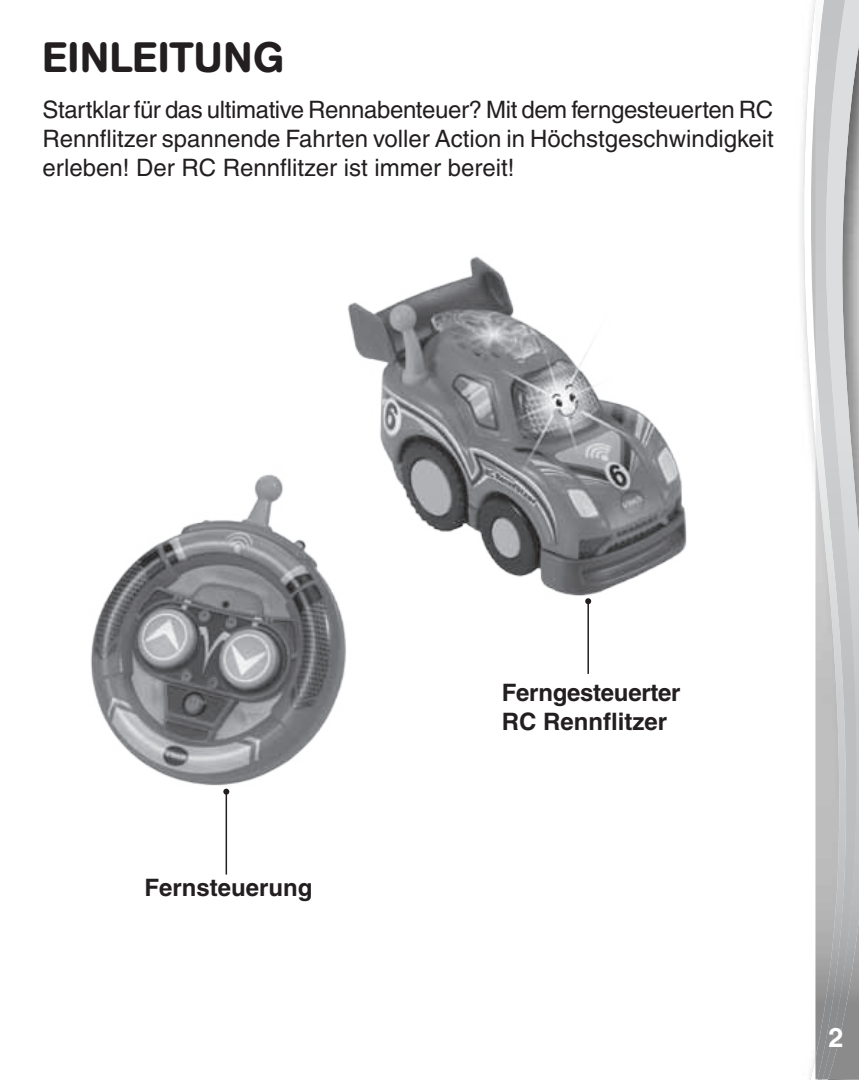
<style>
.page{position:relative;width:859px;height:1080px;background:#fff}
.page>*{position:absolute;margin:0;border:0;box-sizing:border-box;transform-origin:0 0}
.t1{font:500 42px "AG Book Rounded";letter-spacing:.02em;color:#231f20}
.t2{font:700 27px "Helvetica";color:#fff}
.t3{font:500 24px/28.8px "Helvetica";color:#231f20;text-align:justify}
.t4{font:700 24px/28.8px "Helvetica";color:#231f20}
</style>
<div class="page">
<svg style="left:803px;top:0;width:12px;height:1080px"></svg>
<svg style="left:815px;top:1079px;width:13px;height:1px"></svg>
<img style="left:858px;top:0;width:1px;height:1079px">
<img style="left:848px;top:0;width:10px;height:1079px">
<img style="left:815px;top:0;width:33px;height:1079px">
<hr style="left:226px;top:792px;width:1px;height:83px;background:#231f20">
<img style="left:348px;top:186px;width:462px;height:503px">
<img style="left:90px;top:446px;width:317px;height:380px">
<hr style="left:587px;top:601px;width:2px;height:73px;background:#231f20">
<svg style="left:585px;top:598px;width:6px;height:6px"></svg>
<h1 class="t1" style="left:42px;top:33px;width:243px">EINLEITUNG</h1>
<p class="t3" style="left:42px;top:95px;width:733px">Startklar für das ultimative Rennabenteuer? Mit dem ferngesteuerten RC Rennflitzer spannende Fahrten voller Action in Höchstgeschwindigkeit erleben! Der RC Rennflitzer ist immer bereit!</p>
<p class="t4" style="left:145px;top:873px;width:170px">Fernsteuerung</p>
<p class="t4" style="left:502px;top:678px;width:180px">Ferngesteuerter<br>RC Rennflitzer</p>
<p class="t2" style="left:828px;top:1021px;width:17px">2</p>
</div>
